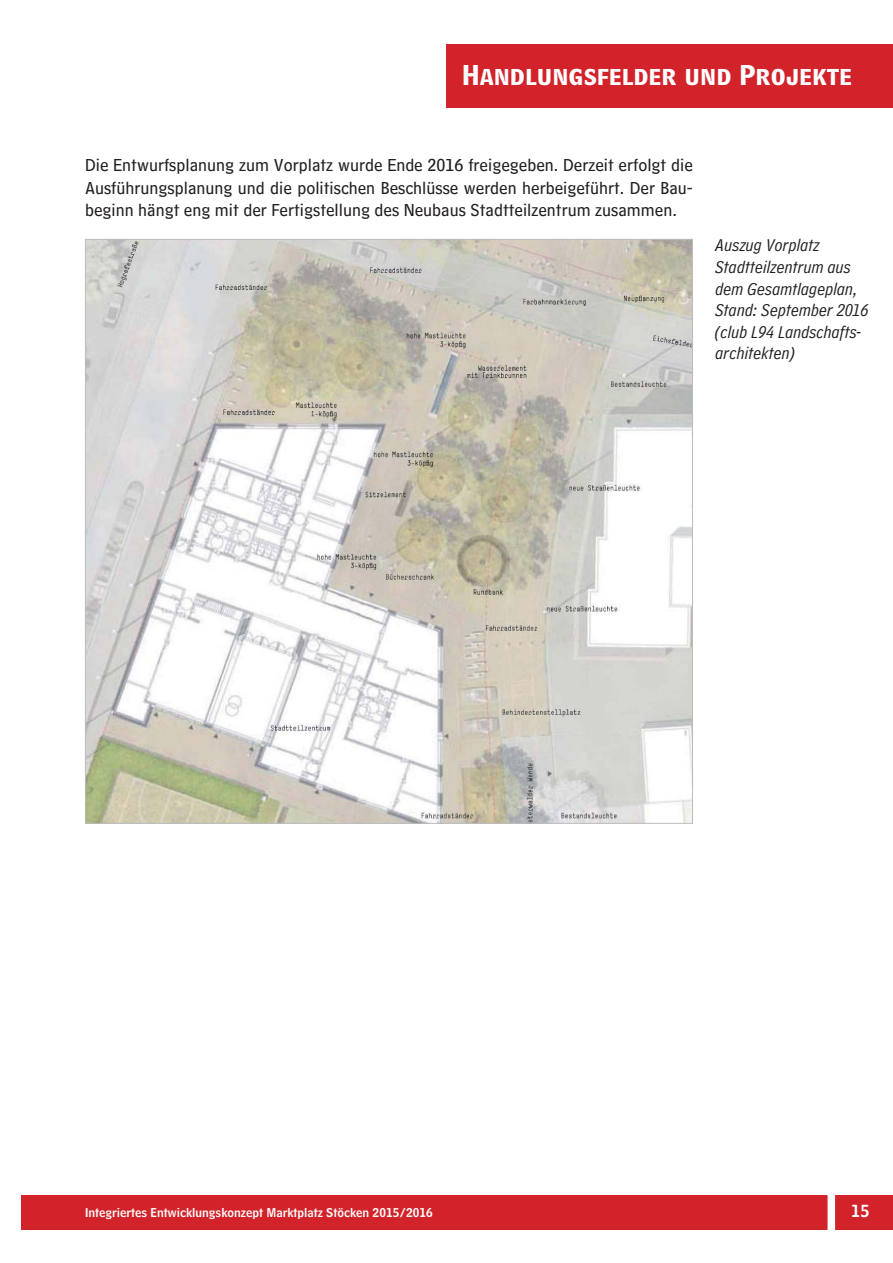
<style>
.page{position:relative;width:893px;height:1263px;background:#fff}
.page>*{position:absolute;margin:0;border:0;box-sizing:border-box;transform-origin:0 0}
.t1{font:24px "HM Big Caps";color:#fff}
.t2{font:18px/22.5px "HM Text";color:#231f20;text-align:justify}
.t3{font:italic 18px/21.6px "HM Comment";color:#231f20}
.t4{font:16.5px "HM Headline";color:#fff}
.t5{font:12px "HM Headline";color:#fff}
</style>
<div class="page">
<div style="left:446px;top:44px;width:447px;height:64px;background:#d2232a"></div>
<div style="left:21px;top:1196px;width:872px;height:34px;background:#d2232a"></div>
<div style="left:827px;top:1191px;width:8px;height:42px;background:#fff"></div>
<img style="left:87px;top:241px;width:604px;height:581px">
<h1 class="t1" style="left:462px;top:63px;width:391px">Handlungsfelder und Projekte</h1>
<p class="t2" style="left:85px;top:156px;width:609px">Die Entwurfsplanung zum Vorplatz wurde Ende 2016 freigegeben. Derzeit erfolgt die Ausführungsplanung und die politischen Beschlüsse werden herbeigeführt. Der Bau&shy;beginn hängt eng mit der Fertigstellung des Neubaus Stadtteilzentrum zusammen.</p>
<p class="t3" style="left:715px;top:236px;width:155px">Auszug Vorplatz<br>Stadtteilzentrum aus dem Gesamtlageplan,<br>Stand: September 2016 (club L94 Landschafts&shy;architekten)</p>
<p class="t5" style="left:85px;top:1208px;width:349px">Integriertes Entwicklungskonzept Marktplatz Stöcken 2015/2016</p>
<p class="t4" style="left:851px;top:1205px;width:20px">15</p>
</div>
